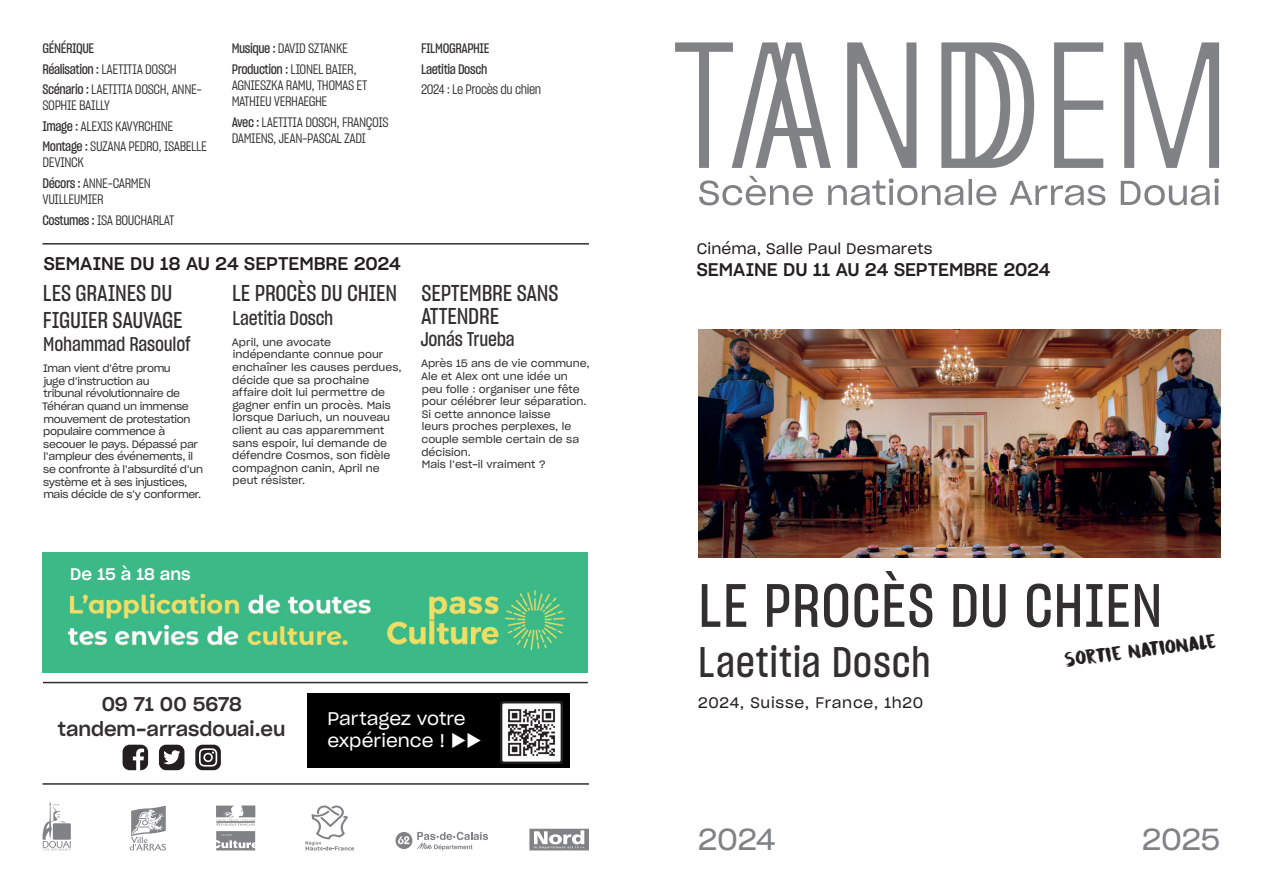
<style>
.page{position:relative;width:1263px;height:893px;background:#fff}
.page>*{position:absolute;margin:0;border:0;box-sizing:border-box;transform-origin:0 0}
.t1{font:60px "Sharp Grotesk Medium 15";letter-spacing:.01em;color:#312f30}
.t2{font:42px "Sharp Grotesk Medium 15";letter-spacing:.02em;color:#312f30}
.t3{font:30px "Sharp Grotesk Book 20";letter-spacing:-.01em;color:#808285}
.t4{font:22.5px/27px "Sharp Grotesk Medium 15";letter-spacing:-.01em;color:#312f30}
.t5{font:19.5px "Sharp Grotesk Medium 15";letter-spacing:-.01em;color:#312f30}
.t6{font:19.5px "Sharp Grotesk Medium 20";color:#312f30}
.t7{font:18px "Sharp Grotesk Medium 20";color:#231f20}
.t8{font:18px/21.6px "Sharp Grotesk Book 20";letter-spacing:-.005em;color:#fff}
.t9{font:18px "Cinnabar Brush";color:#231f20}
.t10{font:16.5px "Sharp Grotesk Medium 20";color:#fff}
.t11{font:15px "Sharp Grotesk Book 20";letter-spacing:.015em;color:#231f20}
.t12{font:15px "Sharp Grotesk Book 20";letter-spacing:.05em;color:#231f20}
.t13{font:13.5px/20.4px "Sharp Grotesk Book 15";letter-spacing:-.03em;color:#312f30}
.t14{font:13.5px/20.4px "Sharp Grotesk Medium 15";letter-spacing:-.03em;color:#312f30}
.t15{font:10.5px/12.6px "Sharp Grotesk Book 20";letter-spacing:-.005em;color:#312f30}
.t16{font:10.5px/12.6px "Sharp Grotesk Book 20";letter-spacing:-.03em;color:#312f30}
.s1{font-family:"Sharp Grotesk Medium 15"}
</style>
<div class="page">
<svg style="left:529px;top:829px;width:60px;height:21px"></svg>
<svg style="left:305px;top:805px;width:49px;height:45px"></svg>
<svg style="left:216px;top:805px;width:39px;height:45px"></svg>
<svg style="left:42px;top:802px;width:29px;height:48px"></svg>
<div style="left:53px;top:823px;width:18px;height:17px;background:#808285"></div>
<svg style="left:130px;top:805px;width:36px;height:45px"></svg>
<svg style="left:395px;top:832px;width:93px;height:18px"></svg>
<hr style="left:43px;top:783px;width:546px;height:2px;background:#312f30">
<img style="left:698px;top:329px;width:522px;height:229px">
<hr style="left:43px;top:243px;width:546px;height:2px;background:#312f30">
<svg style="left:941px;top:42px;width:93px;height:126px"></svg>
<svg style="left:675px;top:42px;width:156px;height:126px"></svg>
<svg style="left:847px;top:42px;width:69px;height:126px"></svg>
<svg style="left:1124px;top:42px;width:95px;height:126px"></svg>
<svg style="left:1054px;top:42px;width:49px;height:126px"></svg>
<svg style="left:699px;top:176px;width:520px;height:29px"></svg>
<svg style="left:123px;top:745px;width:25px;height:25px"></svg>
<svg style="left:159px;top:745px;width:25px;height:25px"></svg>
<svg style="left:195px;top:745px;width:26px;height:25px"></svg>
<div style="left:307px;top:693px;width:263px;height:75px;background:#000"></div>
<img style="left:501px;top:702px;width:61px;height:62px">
<hr style="left:43px;top:682px;width:545px;height:1px;background:#312f30">
<img style="left:43px;top:553px;width:545px;height:119px">
<p class="t14" style="left:43px;top:38px;width:53px">GÉNÉRIQUE</p>
<p class="t13" style="left:43px;top:58px;width:161px"><span class="s1">Réalisation :</span> LAETITIA DOSCH<br><span class="s1">Scénario :</span> LAETITIA DOSCH, ANNE-</p>
<p class="t13" style="left:43px;top:95px;width:166px">SOPHIE BAILLY<br><span class="s1">Image :</span> ALEXIS KAVYRCHINE<br><span class="s1">Montage :</span> SUZANA PEDRO, ISABELLE</p>
<p class="t13" style="left:43px;top:152px;width:110px">DEVINCK<br><span class="s1">Décors :</span> ANNE-CARMEN</p>
<p class="t13" style="left:43px;top:189px;width:133px">VUILLEUMIER<br><span class="s1">Costumes :</span> ISA BOUCHARLAT</p>
<p class="t13" style="left:232px;top:38px;width:126px"><span class="s1">Musique :</span> DAVID SZTANKE<br><span class="s1">Production :</span> LIONEL BAIER,</p>
<p class="t13" style="left:232px;top:76px;width:137px;line-height:16.2px">AGNIESZKA RAMU, THOMAS ET<br>MATHIEU VERHAEGHE</p>
<p class="t13" style="left:232px;top:113px;width:158px;line-height:16.2px"><span class="s1">Avec :</span> LAETITIA DOSCH, FRANÇOIS<br>DAMIENS, JEAN-PASCAL ZADI</p>
<h3 class="t7" style="left:44px;top:249px;width:359px">SEMAINE DU 18 AU 24 SEPTEMBRE 2024</h3>
<h3 class="t4" style="left:232px;top:279px;width:166px">LE PROCÈS DU CHIEN</h3>
<h3 class="t5" style="left:233px;top:304px;width:102px">Laetitia Dosch</h3>
<p class="t15" style="left:232px;top:335px;width:171px">April, une avocate indépendante connue pour enchaîner les causes perdues, décide que sa prochaine affaire doit lui permettre de gagner enfin un procès. Mais lorsque Dariuch, un nouveau client au cas apparemment sans espoir, lui demande de défendre Cosmos, son fidèle compagnon canin, April ne peut résister.</p>
<h3 class="t4" style="left:43px;top:278px;width:141px">LES GRAINES DU<br>FIGUIER SAUVAGE</h3>
<h3 class="t5" style="left:43px;top:330px;width:149px">Mohammad Rasoulof</h3>
<p class="t16" style="left:42px;top:361px;width:162px">Iman vient d’être promu<br>juge d’instruction au<br>tribunal révolutionnaire de<br>Téhéran quand un immense mouvement de protestation populaire commence à secouer le pays. Dépassé par l’ampleur des événements, il se confronte à l’absurdité d’un système et à ses injustices, mais décide de s’y conformer.</p>
<p class="t14" style="left:421px;top:38px;width:70px">FILMOGRAPHIE<br>Laetitia Dosch</p>
<p class="t13" style="left:421px;top:79px;width:122px">2024 : Le Procès du chien</p>
<h3 class="t4" style="left:421px;top:281px;width:139px;line-height:22.5px">SEPTEMBRE SANS<br>ATTENDRE</h3>
<h3 class="t5" style="left:420px;top:326px;width:96px">Jonás Trueba</h3>
<p class="t15" style="left:421px;top:357px;width:170px">Après 15 ans de vie commune,<br>Ale et Alex ont une idée un peu folle : organiser une fête pour célébrer leur séparation.<br>Si cette annonce laisse<br>leurs proches perplexes, le couple semble certain de sa décision.<br>Mais l’est-il vraiment ?</p>
<h3 class="t10" style="left:70px;top:560px;width:122px">De 15 à 18 ans</h3>
<h3 class="t11" style="left:697px;top:237px;width:237px">Cinéma, Salle Paul Desmarets</h3>
<h3 class="t7" style="left:697px;top:254px;width:355px">SEMAINE DU 11 AU 24 SEPTEMBRE 2024</h3>
<h1 class="t1" style="left:698px;top:563px;width:466px">LE PROCÈS DU CHIEN</h1>
<h2 class="t2" style="left:698px;top:633px;width:234px">Laetitia Dosch</h2>
<h3 class="t9" style="left:1063px;top:647px;width:154px;rotate:-7deg">sortie nationale</h3>
<h3 class="t6" style="left:102px;top:688px;width:142px">09 71 00 5678</h3>
<h3 class="t12" style="left:698px;top:691px;width:227px">2024, Suisse, France, 1h20</h3>
<h3 class="t6" style="left:58px;top:712px;width:229px">tandem-arrasdouai.eu</h3>
<h3 class="t8" style="left:327px;top:707px;width:156px">Partagez votre expérience ! ►►</h3>
<h3 class="t3" style="left:698px;top:816px;width:79px">2024</h3>
<h3 class="t3" style="left:1142px;top:816px;width:80px">2025</h3>
</div>
